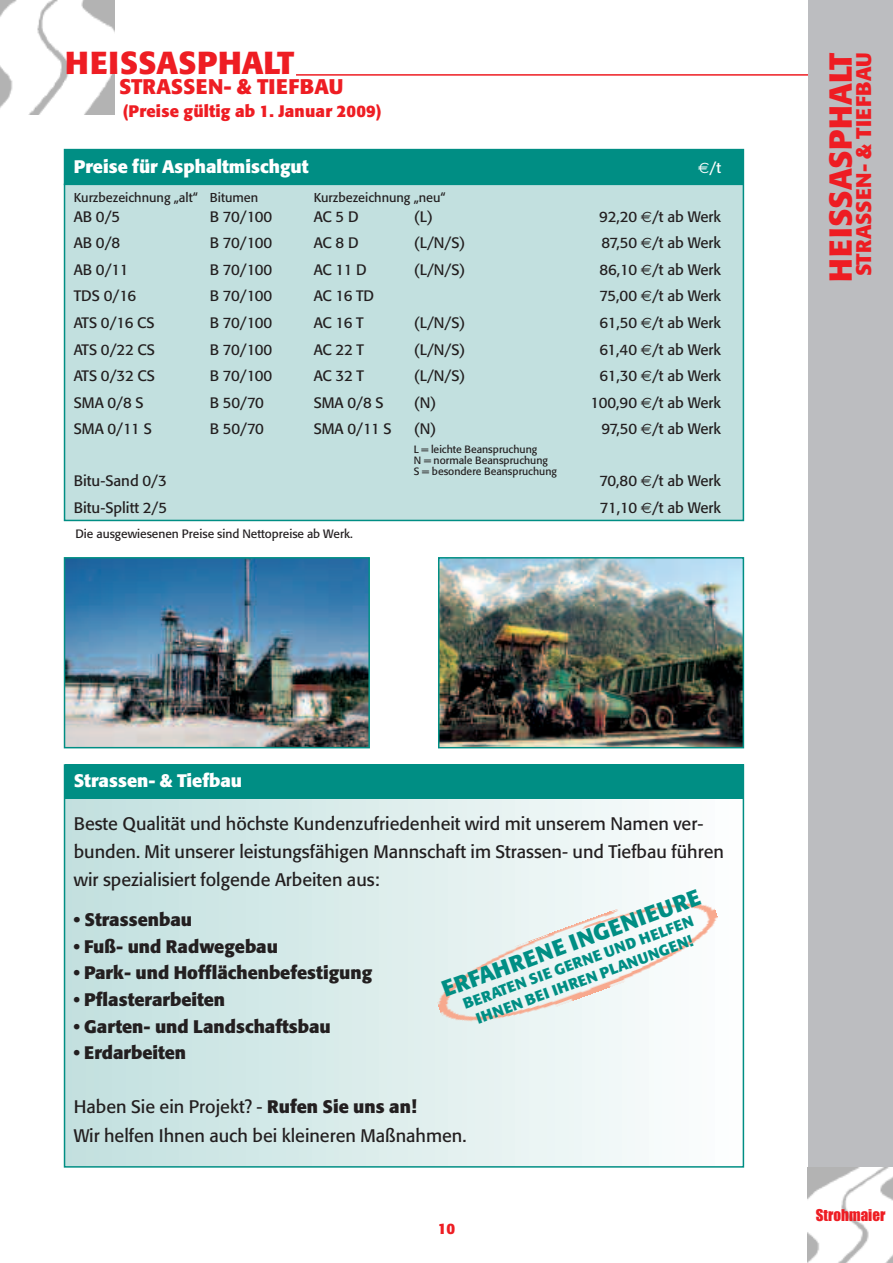
<style>
.page{position:relative;width:893px;height:1263px;background:#fff}
.page>*{position:absolute;margin:0;border:0;box-sizing:border-box;transform-origin:0 0}
.t1{font:700 31.5px "Formata";color:#ee1d23}
.t2{font:700 22.5px "Formata";color:#008e84}
.t3{font:700 21px "Formata";color:#ee1d23}
.t4{font:18px/28.2px "Formata";color:#231f20}
.t5{font:700 18px "Formata";color:#231f20}
.t6{font:700 18px "Formata";color:#fff}
.t7{font:700 18px "Formata";color:#231f20;scale:1.05 1}
.t8{font:700 16.5px "Formata";letter-spacing:.01em;color:#ee1d23}
.t9{font:15px "Formata";color:#231f20}
.t10{font:700 15px/18px "Formata";color:#008e84;text-align:center}
.t11{font:15px "Impact";color:#ee1d23}
.t12{font:15px "Formata";color:#fff}
.t13{font:700 15px "Formata";color:#ee1d23}
.t14{font:12.75px "Formata";color:#231f20}
.t15{font:12px "Formata";color:#231f20}
.t16{font:10.5px/11.1px "Formata";color:#231f20}
.s1{font-family:"Euro Sans"}
.s2{font-weight:700}
</style>
<div class="page">
<img style="left:0;top:0;width:115px;height:115px">
<div style="left:65px;top:150px;width:678px;height:370px;background:#c2e0df"></div>
<div style="left:65px;top:766px;width:678px;height:400px;background:linear-gradient(to right,#c0dfdd,#fbfdfd)"></div>
<hr style="left:296px;top:74px;width:523px;height:2px;background:#ee1d23">
<div style="left:808px;top:0;width:85px;height:1263px;background:#bcbdc0"></div>
<img style="left:808px;top:1167px;width:85px;height:96px">
<hr style="left:64px;top:184px;width:679px;height:1px;background:#008e84">
<img style="left:67px;top:560px;width:300px;height:185px">
<div style="left:64px;top:557px;width:306px;height:191px;border:2px solid #008e84"></div>
<img style="left:441px;top:560px;width:300px;height:185px">
<div style="left:438px;top:557px;width:306px;height:191px;border:2px solid #008e84"></div>
<img style="left:429px;top:884px;width:298px;height:146px">
<div style="left:65px;top:150px;width:678px;height:34px;background:#008e84"></div>
<div style="left:65px;top:764px;width:678px;height:34px;background:#008e84"></div>
<h1 class="t1" style="left:65px;top:50px;width:231px">HEISSASPHALT</h1>
<h3 class="t3" style="left:119px;top:77px;width:225px">STRASSEN- &amp; TIEFBAU</h3>
<p class="t8" style="left:123px;top:104px;width:260px">(Preise gültig ab 1. Januar 2009)</p>
<p class="t6" style="left:74px;top:159px;width:236px">Preise für Asphaltmischgut</p>
<p class="t12" style="left:698px;top:162px;width:24px"><span class="s1">€</span>/t</p>
<p class="t14" style="left:74px;top:192px;width:186px">Kurzbezeichnung „alt“ Bitumen</p>
<p class="t14" style="left:314px;top:192px;width:133px">Kurzbezeichnung „neu“</p>
<p class="t9" style="left:74px;top:210px;width:48px">AB 0/5</p>
<p class="t9" style="left:210px;top:210px;width:64px">B 70/100</p>
<p class="t9" style="left:314px;top:210px;width:46px">AC5D</p>
<p class="t9" style="left:414px;top:210px;width:21px">(L)</p>
<p class="t9" style="left:599px;top:210px;width:124px">92,20 <span class="s1">€</span>/t ab Werk</p>
<p class="t9" style="left:74px;top:237px;width:48px">AB 0/8</p>
<p class="t9" style="left:210px;top:237px;width:64px">B 70/100</p>
<p class="t9" style="left:314px;top:237px;width:46px">AC8D</p>
<p class="t9" style="left:414px;top:237px;width:53px">(L/N/S)</p>
<p class="t9" style="left:601px;top:237px;width:121px">87,50 <span class="s1">€</span>/t ab Werk</p>
<p class="t9" style="left:74px;top:263px;width:56px">AB 0/11</p>
<p class="t9" style="left:210px;top:263px;width:64px">B 70/100</p>
<p class="t9" style="left:314px;top:263px;width:55px">AC 11 D</p>
<p class="t9" style="left:414px;top:263px;width:53px">(L/N/S)</p>
<p class="t9" style="left:599px;top:263px;width:123px">86,10 <span class="s1">€</span>/t ab Werk</p>
<p class="t9" style="left:74px;top:290px;width:64px">TDS 0/16</p>
<p class="t9" style="left:210px;top:290px;width:64px">B 70/100</p>
<p class="t9" style="left:314px;top:290px;width:62px">AC 16 TD</p>
<p class="t9" style="left:599px;top:290px;width:123px">75,00 <span class="s1">€</span>/t ab Werk</p>
<p class="t9" style="left:74px;top:316px;width:82px">ATS 0/16 CS</p>
<p class="t9" style="left:210px;top:316px;width:64px">B 70/100</p>
<p class="t9" style="left:314px;top:316px;width:51px">AC 16 T</p>
<p class="t9" style="left:414px;top:316px;width:53px">(L/N/S)</p>
<p class="t9" style="left:600px;top:316px;width:123px">61,50 <span class="s1">€</span>/t ab Werk</p>
<p class="t9" style="left:74px;top:343px;width:83px">ATS 0/22 CS</p>
<p class="t9" style="left:210px;top:343px;width:64px">B 70/100</p>
<p class="t9" style="left:314px;top:343px;width:52px">AC 22 T</p>
<p class="t9" style="left:414px;top:343px;width:53px">(L/N/S)</p>
<p class="t9" style="left:599px;top:343px;width:123px">61,40 <span class="s1">€</span>/t ab Werk</p>
<p class="t9" style="left:74px;top:369px;width:83px">ATS 0/32 CS</p>
<p class="t9" style="left:210px;top:369px;width:64px">B 70/100</p>
<p class="t9" style="left:314px;top:369px;width:52px">AC 32 T</p>
<p class="t9" style="left:414px;top:369px;width:53px">(L/N/S)</p>
<p class="t9" style="left:600px;top:369px;width:123px">61,30 <span class="s1">€</span>/t ab Werk</p>
<p class="t9" style="left:74px;top:396px;width:71px">SMA 0/8 S</p>
<p class="t9" style="left:210px;top:396px;width:56px">B 50/70</p>
<p class="t9" style="left:314px;top:396px;width:71px">SMA 0/8 S</p>
<p class="t9" style="left:414px;top:396px;width:24px">(N)</p>
<p class="t9" style="left:591px;top:396px;width:132px">100,90 <span class="s1">€</span>/t ab Werk</p>
<p class="t9" style="left:74px;top:423px;width:80px">SMA 0/11 S</p>
<p class="t9" style="left:210px;top:423px;width:56px">B 50/70</p>
<p class="t9" style="left:314px;top:423px;width:80px">SMA 0/11 S</p>
<p class="t9" style="left:414px;top:423px;width:24px">(N)</p>
<p class="t9" style="left:601px;top:423px;width:121px">97,50 <span class="s1">€</span>/t ab Werk</p>
<p class="t16" style="left:414px;top:444px;width:144px">L = leichte Beanspruchung<br>N = normale Beanspruchung<br>S = besondere Beanspruchung</p>
<p class="t9" style="left:74px;top:474px;width:95px">Bitu-Sand 0/3</p>
<p class="t9" style="left:599px;top:474px;width:123px">70,80 <span class="s1">€</span>/t ab Werk</p>
<p class="t9" style="left:74px;top:501px;width:95px">Bitu-Splitt 2/5</p>
<p class="t9" style="left:600px;top:501px;width:123px">71,10 <span class="s1">€</span>/t ab Werk</p>
<p class="t15" style="left:75px;top:529px;width:279px">Die ausgewiesenen Preise sind Nettopreise ab Werk.</p>
<p class="t6" style="left:74px;top:772px;width:170px">Strassen- &amp; Tiefbau</p>
<p class="t4" style="left:74px;top:811px;width:652px">Beste Qualität und höchste Kundenzufriedenheit wird mit unserem Namen ver&shy;bunden. Mit unserer leistungsfähigen Mannschaft im Strassen- und Tiefbau führen wir spezialisiert folgende Arbeiten aus:</p>
<p class="t7" style="left:74px;top:912px;width:114px">• Strassenbau</p>
<p class="t5" style="left:74px;top:938px;width:206px">• Fuß- und Radwegebau</p>
<p class="t5" style="left:74px;top:965px;width:300px">• Park- und Hofflächenbefestigung</p>
<p class="t5" style="left:74px;top:992px;width:153px">• Pflasterarbeiten</p>
<p class="t5" style="left:74px;top:1018px;width:259px">• Garten- und Landschaftsbau</p>
<p class="t5" style="left:74px;top:1045px;width:114px">• Erdarbeiten</p>
<p class="t4" style="left:74px;top:1093px;width:394px;line-height:29.7px">Haben Sie ein Projekt? - <span class="s2">Rufen Sie uns an!<br></span>Wir helfen Ihnen auch bei kleineren Maßnahmen.</p>
<h2 class="t2" style="left:439px;top:981px;width:275px;rotate:-20deg">ERFAHRENE INGENIEURE</h2>
<p class="t10" style="left:461px;top:997px;width:245px;rotate:-20deg">BERATEN SIE GERNE UND HELFEN<br>IHNEN BEI IHREN PLANUNGEN!</p>
<p class="t13" style="left:438px;top:1222px;width:19px">10</p>
<h1 class="t1" style="left:827px;top:282px;width:231px;rotate:-90deg">HEISSASPHALT</h1>
<h3 class="t3" style="left:854px;top:276px;width:225px;rotate:-90deg">STRASSEN- &amp; TIEFBAU</h3>
<p class="t11" style="left:816px;top:1207px;width:71px">Strohmaier</p>
</div>
